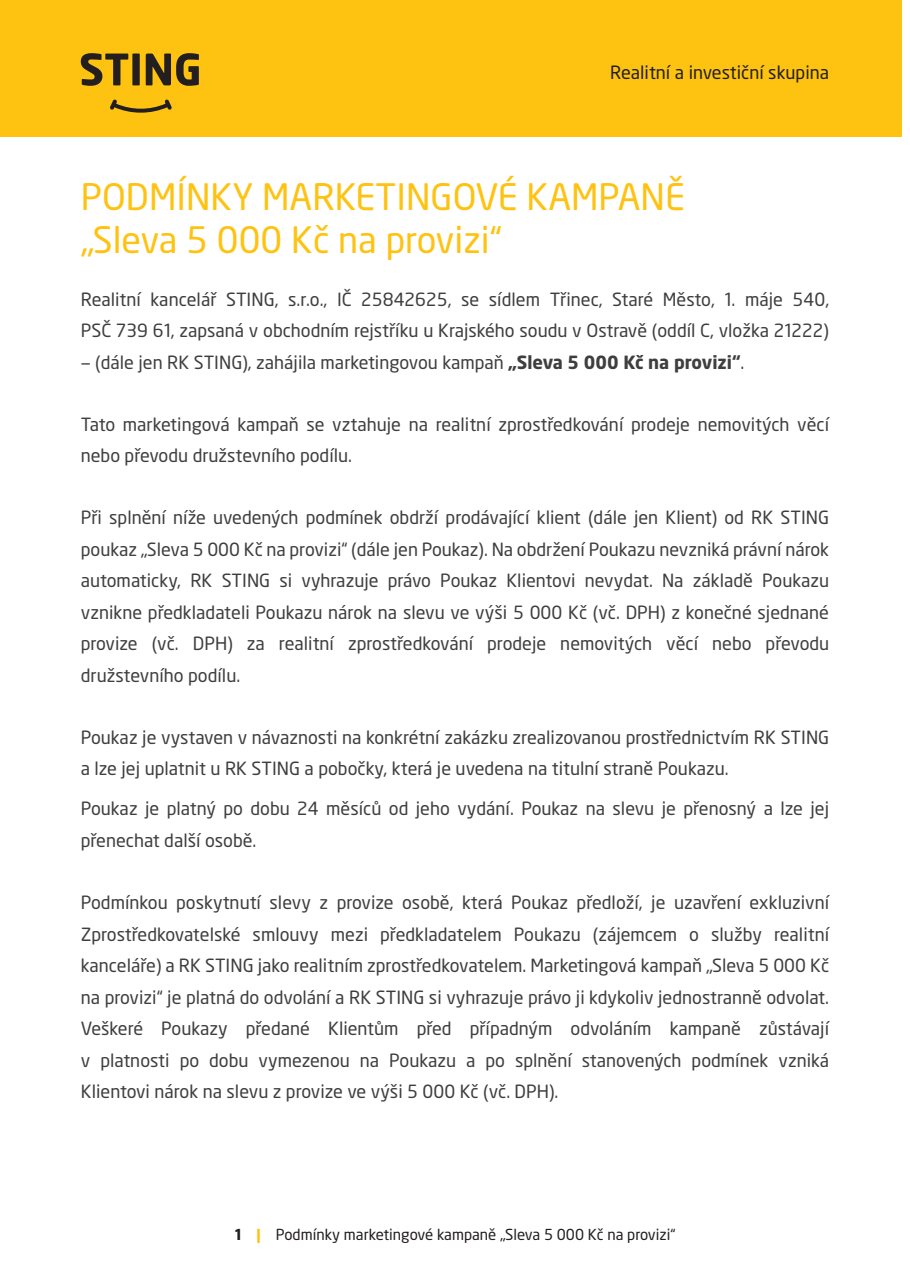
<style>
.page{position:relative;width:910px;height:1280px;background:#fff}
.page>*{position:absolute;margin:0;border:0;box-sizing:border-box;transform-origin:0 0}
.Heading_1{font:36px/43.2px "Neo Sans Sting CE";color:#fec210}
.t1{font:18px/31.5px "Neo Sans Sting CE";color:#3e3e3f}
.t2{font:18px "Neo Sans Sting CE";color:#231f20}
.t3{font:15px "Neo Sans Sting CE";color:#231f20}
.s1{font-weight:700}
.s2{font-weight:700;color:#fec210}
</style>
<div class="page">
<div style="left:0;top:0;width:901px;height:136px;background:#fec210"></div>
<svg style="left:81px;top:53px;width:47px;height:33px"></svg>
<div style="left:132px;top:54px;width:8px;height:31px;background:#231f20"></div>
<svg style="left:146px;top:53px;width:53px;height:33px"></svg>
<svg style="left:110px;top:99px;width:62px;height:14px"></svg>
<p class="t2" style="left:610px;top:62px;width:221px">Realitní a investiční skupina</p>
<p class="Heading_1" style="left:81px;top:175px;width:606px">PODMÍNKY MARKETINGOVÉ KAMPANĚ „Sleva 5 000 Kč na provizi“</p>
<p class="t1" style="left:81px;top:283px;width:750px">Realitní kancelář STING, s.r.o., IČ 25842625, se sídlem Třinec, Staré Město, 1. máje 540,<br>PSČ 739 61, zapsaná v obchodním rejstříku u Krajského soudu v Ostravě (oddíl C, vložka 21222)</p>
<p class="t1" style="left:81px;top:346px;width:665px">– (dále jen RK STING), zahájila marketingovou kampaň <span class="s1">„Sleva 5 000 Kč na provizi“</span>.</p>
<p class="t1" style="left:81px;top:408px;width:750px">Tato marketingová kampaň se vztahuje na realitní zprostředkování prodeje nemovitých věcí nebo převodu družstevního podílu.</p>
<p class="t1" style="left:81px;top:502px;width:750px;text-align:justify">Při splnění níže uvedených podmínek obdrží prodávající klient (dále jen Klient) od RK STING poukaz „Sleva 5 000 Kč na provizi“ (dále jen Poukaz). Na obdržení Poukazu nevzniká právní nárok automaticky, RK STING si vyhrazuje právo Poukaz Klientovi nevydat. Na základě Poukazu vznikne předkladateli Poukazu nárok na slevu ve výši 5 000 Kč (vč. DPH) z konečné sjednané provize (vč. DPH) za realitní zprostředkování prodeje nemovitých věcí nebo převodu družstevního podílu.</p>
<p class="t1" style="left:81px;top:721px;width:750px">Poukaz je vystaven v návaznosti na konkrétní zakázku zrealizovanou prostřednictvím RK STING a lze jej uplatnit u RK STING a pobočky, která je uvedena na titulní straně Poukazu.</p>
<p class="t1" style="left:81px;top:793px;width:750px">Poukaz je platný po dobu 24 měsíců od jeho vydání. Poukaz na slevu je přenosný a lze jej přenechat další osobě.</p>
<p class="t1" style="left:81px;top:887px;width:750px;text-align:justify">Podmínkou poskytnutí slevy z provize osobě, která Poukaz předloží, je uzavření exkluzivní Zprostředkovatelské smlouvy mezi předkladatelem Poukazu (zájemcem o služby realitní kanceláře) a RK STING jako realitním zprostředkovatelem. Marketingová kampaň „Sleva 5 000 Kč na provizi“ je platná do odvolání a RK STING si vyhrazuje právo ji kdykoliv jednostranně odvolat.<br>Veškeré Poukazy předané Klientům před případným odvoláním kampaně zůstávají v platnosti po dobu vymezenou na Poukazu a po splnění stanovených podmínek vzniká Klientovi nárok na slevu z provize ve výši 5 000 Kč (vč. DPH).</p>
<p class="t3" style="left:234px;top:1226px;width:443px"><span class="s1">1</span> <span class="s2">|</span> Podmínky marketingové kampaně „Sleva 5 000 Kč na provizi“</p>
</div>
